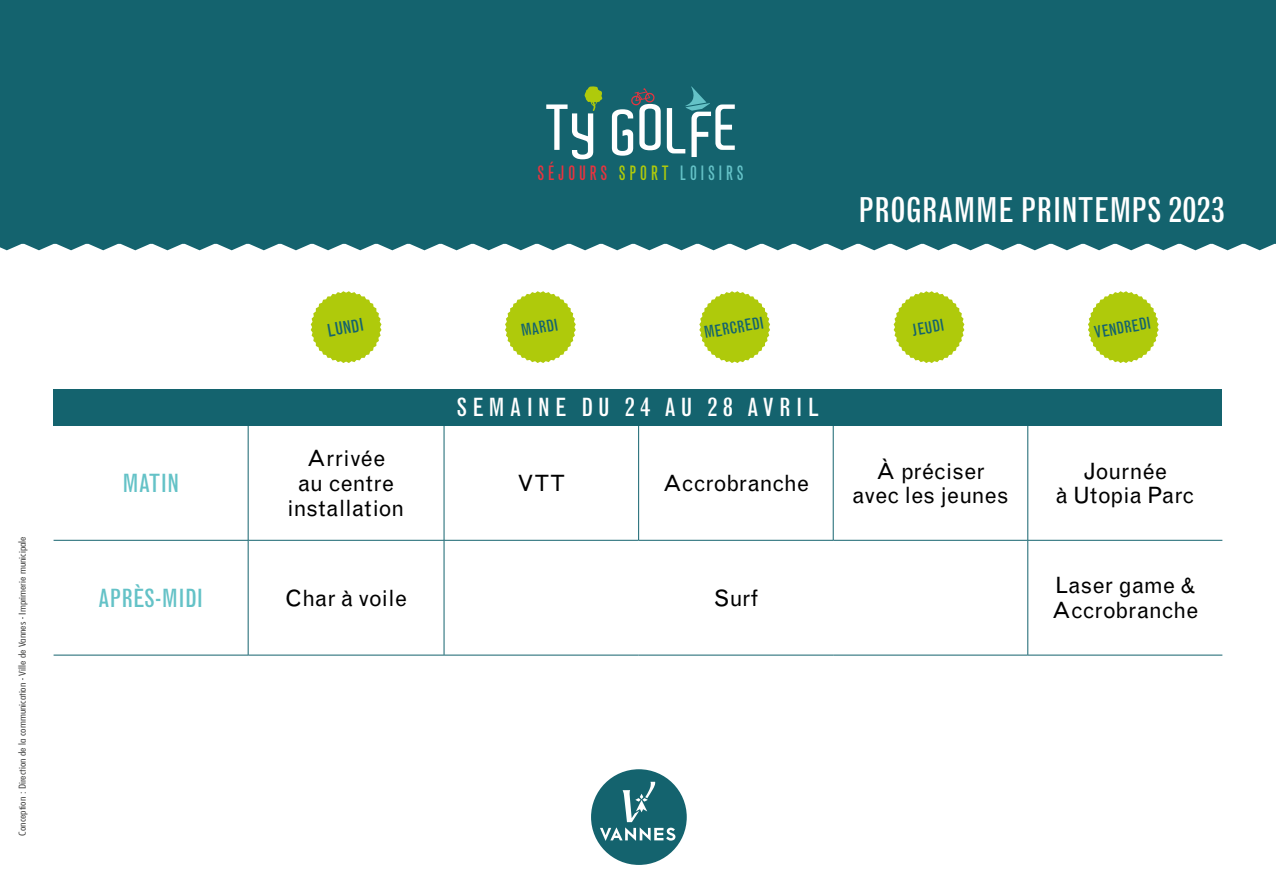
<style>
.page{position:relative;width:1276px;height:893px;background:#fff}
.page>*{position:absolute;margin:0;border:0;box-sizing:border-box;transform-origin:0 0}
.t1{font:condensed 33.75px "Grotesque MT Std";color:#fff}
.t2{font:condensed 24.75px "Grotesque MT Std";letter-spacing:.2em;color:#fff}
.t3{font:condensed 24.75px "Grotesque MT Std";color:#64c2c7}
.t4{font:22.5px/24.8px "Grotesque MT Std";color:#000;text-align:center}
.t5{font:19.8px "Grotesque MT Std Extra Cond";letter-spacing:.2em;color:#e7343f}
.t6{font:condensed 17.32px "Grotesque MT Std";color:#14636e}
.t7{font:condensed 16.2px "Grotesque MT Std";color:#14636e}
.t8{font:300 condensed 9.22px "Futura Std";color:#3c3c3b;scale:1.33 1}
.s1{color:#afca0b}
.s2{color:#64c2c7}
</style>
<div class="page">
<div style="left:0;top:0;width:1276px;height:250px;background:#14636e"></div>
<svg style="left:546px;top:86px;width:189px;height:73px"></svg>
<div style="left:591px;top:769px;width:96px;height:96px;background:#14636e;border-radius:50%"></div>
<svg style="left:600px;top:782px;width:75px;height:59px"></svg>
<div style="left:54px;top:389px;width:1168px;height:36px;background:#14636e"></div>
<hr style="left:248px;top:425px;width:1px;height:115px;background:#14636e">
<hr style="left:444px;top:425px;width:1px;height:115px;background:#14636e">
<hr style="left:638px;top:425px;width:1px;height:115px;background:#14636e">
<hr style="left:833px;top:425px;width:1px;height:115px;background:#14636e">
<hr style="left:1027px;top:425px;width:1px;height:115px;background:#14636e">
<hr style="left:248px;top:541px;width:1px;height:114px;background:#14636e">
<hr style="left:444px;top:541px;width:1px;height:114px;background:#14636e">
<hr style="left:1027px;top:541px;width:1px;height:114px;background:#14636e">
<hr style="left:54px;top:540px;width:194px;height:1px;background:#14636e">
<hr style="left:248px;top:540px;width:196px;height:1px;background:#14636e">
<hr style="left:444px;top:540px;width:194px;height:1px;background:#14636e">
<hr style="left:638px;top:540px;width:195px;height:1px;background:#14636e">
<hr style="left:833px;top:540px;width:194px;height:1px;background:#14636e">
<hr style="left:1027px;top:540px;width:195px;height:1px;background:#14636e">
<hr style="left:54px;top:655px;width:194px;height:1px;background:#14636e">
<hr style="left:248px;top:655px;width:196px;height:1px;background:#14636e">
<hr style="left:444px;top:655px;width:194px;height:1px;background:#14636e">
<hr style="left:638px;top:655px;width:195px;height:1px;background:#14636e">
<hr style="left:833px;top:655px;width:194px;height:1px;background:#14636e">
<hr style="left:1027px;top:655px;width:195px;height:1px;background:#14636e">
<svg style="left:699px;top:291px;width:71px;height:72px"></svg>
<svg style="left:505px;top:291px;width:71px;height:72px"></svg>
<svg style="left:893px;top:291px;width:71px;height:72px"></svg>
<svg style="left:311px;top:291px;width:70px;height:72px"></svg>
<svg style="left:1088px;top:291px;width:70px;height:72px"></svg>
<p class="t8" style="left:17px;top:836px;width:226px;rotate:-90deg">Conception : Direction de la communication - Ville de Vannes - Imprimerie municipale</p>
<p class="t5" style="left:537px;top:161px;width:208px">SÉJOURS <span class="s1">SPORT</span> <span class="s2">LOISIRS</span></p>
<h1 class="t1" style="left:858px;top:190px;width:368px">PROGRAMME PRINTEMPS 2023</h1>
<p class="t6" style="left:325px;top:321px;width:39px;rotate:-10deg">LUNDI</p>
<p class="t7" style="left:519px;top:321px;width:39px;rotate:-10deg">MARDI</p>
<p class="t7" style="left:702px;top:323px;width:62px;rotate:-10deg">MERCREDI</p>
<p class="t7" style="left:910px;top:321px;width:34px;rotate:-10deg">JEUDI</p>
<p class="t7" style="left:1092px;top:323px;width:59px;rotate:-10deg">VENDREDI</p>
<p class="t3" style="left:123px;top:469px;width:58px">MATIN</p>
<p class="t4" style="left:288px;top:446px;width:118px">Arrivée<br>au centre installation</p>
<p class="t2" style="left:457px;top:393px;width:364px">SEMAINE DU 24 AU 28 AVRIL</p>
<p class="t4" style="left:517px;top:471px;width:50px">VTT</p>
<p class="t4" style="left:663px;top:471px;width:148px">Accrobranche</p>
<p class="t4" style="left:852px;top:459px;width:158px">À préciser avec les jeunes</p>
<p class="t4" style="left:1056px;top:459px;width:140px">Journée<br>à Utopia Parc</p>
<p class="t3" style="left:98px;top:584px;width:107px">APRÈS-MIDI</p>
<p class="t4" style="left:285px;top:586px;width:123px">Char à voile</p>
<p class="t4" style="left:714px;top:586px;width:46px">Surf</p>
<p class="t4" style="left:1052px;top:573px;width:148px;text-align:left">Laser game &amp;<br>Accrobranche</p>
</div>
